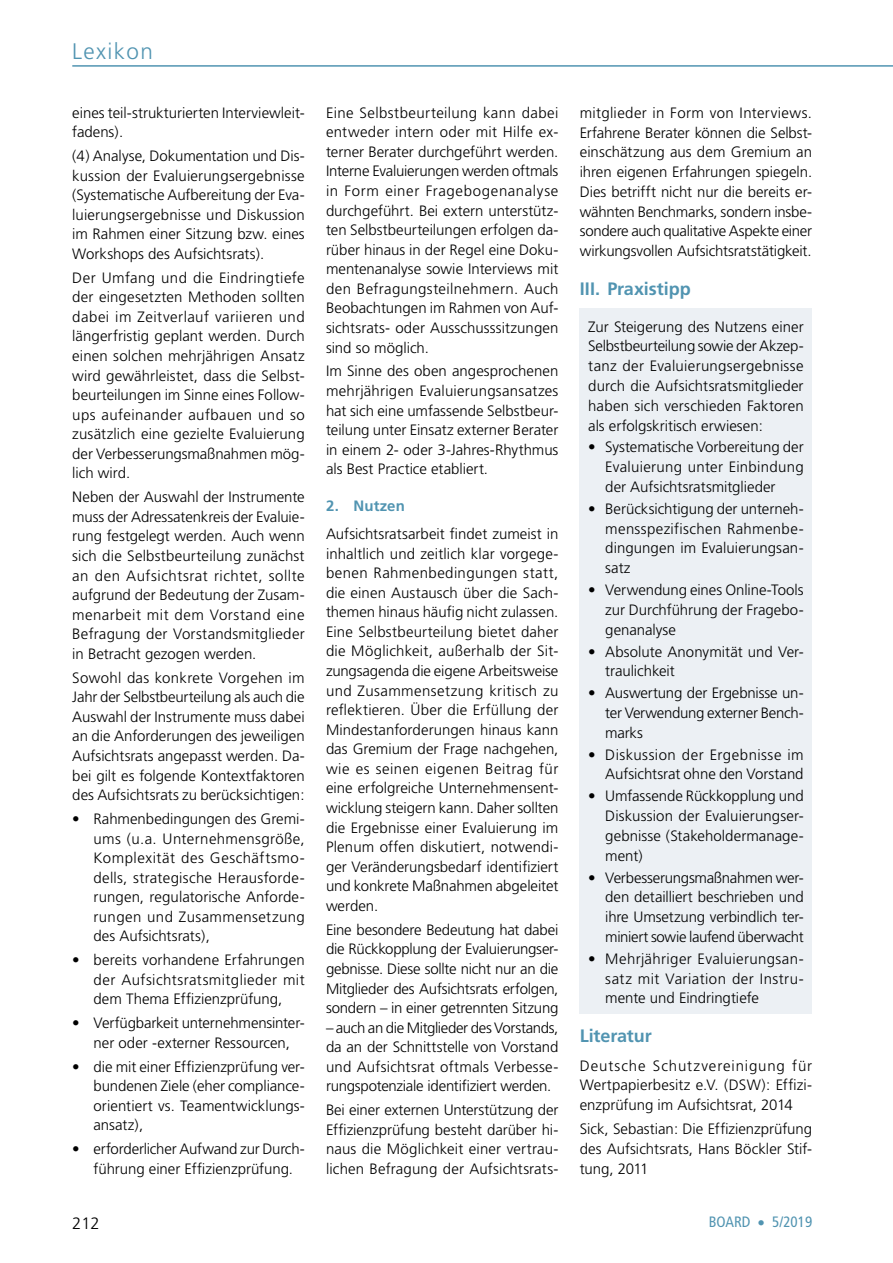
<style>
.page{position:relative;width:893px;height:1263px;background:#fff}
.page>*{position:absolute;margin:0;border:0;box-sizing:border-box;transform-origin:0 0}
.t1{font:300 22.5px "Frutiger";letter-spacing:.06em;color:#5194b1}
.t2{font:700 18px "Frutiger";color:#5194b1}
.t3{font:300 16.5px "Frutiger";color:#000}
.t4{font:300 15px/19.5px "Frutiger";color:#000;text-align:justify}
.t5{font:condensed 15px "Frutiger";color:#5194b1}
.t6{font:700 15px "Frutiger";color:#5194b1}
</style>
<div class="page">
<hr style="left:72px;top:65px;width:821px;height:2px;background:#5194b1">
<div style="left:580px;top:308px;width:232px;height:705px;background:#ecf0f4"></div>
<h1 class="t1" style="left:72px;top:39px;width:82px">Lexikon</h1>
<p class="t4" style="left:72px;top:103px;width:234px">eines teil-strukturierten Interviewleit&shy;fadens).</p>
<p class="t4" style="left:72px;top:146px;width:234px">(4) Analyse, Dokumentation und Dis&shy;kussion der Evaluierungsergebnisse (Systematische Aufbereitung der Eva&shy;luierungsergebnisse und Diskussion im Rahmen einer Sitzung bzw. eines Workshops des Aufsichtsrats).</p>
<p class="t4" style="left:72px;top:268px;width:234px">Der Umfang und die Eindringtiefe der eingesetzten Methoden sollten dabei im Zeitverlauf variieren und längerfristig geplant werden. Durch einen solchen mehrjährigen Ansatz wird gewährleistet, dass die Selbst&shy;beurteilungen im Sinne eines Follow&shy;ups aufeinander aufbauen und so zusätzlich eine gezielte Evaluierung der Verbesserungsmaßnahmen mög&shy;lich wird.</p>
<p class="t4" style="left:72px;top:488px;width:234px">Neben der Auswahl der Instrumente muss der Adressatenkreis der Evaluie&shy;rung festgelegt werden. Auch wenn sich die Selbstbeurteilung zunächst an den Aufsichtsrat richtet, sollte aufgrund der Bedeutung der Zusam&shy;menarbeit mit dem Vorstand eine Befragung der Vorstandsmitglieder in Betracht gezogen werden.</p>
<p class="t4" style="left:72px;top:668px;width:234px">Sowohl das konkrete Vorgehen im Jahr der Selbstbeurteilung als auch die Auswahl der Instrumente muss dabei an die Anforderungen des jeweiligen Aufsichtsrats angepasst werden. Da&shy;bei gilt es folgende Kontextfaktoren des Aufsichtsrats zu berücksichtigen:</p>
<p class="t4" style="left:94px;top:809px;width:213px;text-indent:-21px">• Rahmenbedingungen des Gremi&shy;ums (u.a. Unternehmensgröße, Komplexität des Geschäftsmo&shy;dells, strategische Herausforde&shy;rungen, regulatorische Anforde&shy;rungen und Zusammensetzung des Aufsichtsrats),</p>
<p class="t4" style="left:94px;top:950px;width:213px;text-indent:-21px">• bereits vorhandene Erfahrungen der Aufsichtsratsmitglieder mit dem Thema Effizienzprüfung,</p>
<p class="t4" style="left:72px;top:1013px;width:234px;text-align:center">• Verfügbarkeit unternehmensinter&shy;ner oder -externer Ressourcen,</p>
<p class="t4" style="left:94px;top:1057px;width:213px;text-indent:-21px">• die mit einer Effizienzprüfung ver&shy;bundenen Ziele (eher compliance&shy;orientiert vs. Teamentwicklungs&shy;ansatz),</p>
<p class="t4" style="left:94px;top:1139px;width:213px;text-indent:-21px">• erforderlicher Aufwand zur Durch&shy;führung einer Effizienzprüfung.</p>
<p class="t4" style="left:326px;top:103px;width:234px">Eine Selbstbeurteilung kann dabei entweder intern oder mit Hilfe ex&shy;terner Berater durchgeführt werden.<br>Interne Evaluierungen werden oftmals in Form einer Fragebogenanalyse durchgeführt. Bei extern unterstütz&shy;ten Selbstbeurteilungen erfolgen da&shy;rüber hinaus in der Regel eine Doku&shy;mentenanalyse sowie Interviews mit den Befragungsteilnehmern. Auch Beobachtungen im Rahmen von Auf&shy;sichtsrats- oder Ausschusssitzungen sind so möglich.</p>
<p class="t4" style="left:326px;top:362px;width:234px">Im Sinne des oben angesprochenen mehrjährigen Evaluierungsansatzes hat sich eine umfassende Selbstbeur&shy;teilung unter Einsatz externer Berater in einem 2- oder 3-Jahres-Rhythmus als Best Practice etabliert.</p>
<p class="t6" style="left:326px;top:497px;width:80px">2. N utzen</p>
<p class="t4" style="left:326px;top:524px;width:234px">Aufsichtsratsarbeit findet zumeist in inhaltlich und zeitlich klar vorgege&shy;benen Rahmenbedingungen statt, die einen Austausch über die Sach&shy;themen hinaus häufig nicht zulassen.<br>Eine Selbstbeurteilung bietet daher die Möglichkeit, außerhalb der Sit&shy;zungsagenda die eigene Arbeitsweise und Zusammensetzung kritisch zu reflektieren. Über die Erfüllung der Mindestanforderungen hinaus kann das Gremium der Frage nachgehen, wie es seinen eigenen Beitrag für eine erfolgreiche Unternehmensent&shy;wicklung steigern kann. Daher sollten die Ergebnisse einer Evaluierung im Plenum offen diskutiert, notwendi&shy;ger Veränderungsbedarf identifiziert und konkrete Maßnahmen abgeleitet werden.</p>
<p class="t4" style="left:326px;top:920px;width:234px">Eine besondere Bedeutung hat dabei die Rückkopplung der Evaluierungser&shy;gebnisse. Diese sollte nicht nur an die Mitglieder des Aufsichtsrats erfolgen, sondern – in einer getrennten Sitzung</p>
<p class="t4" style="left:326px;top:1018px;width:234px">– auch an die Mitglieder des Vorstands, da an der Schnittstelle von Vorstand und Aufsichtsrat oftmals Verbesse&shy;rungspotenziale identifiziert werden.</p>
<p class="t4" style="left:326px;top:1100px;width:234px">Bei einer externen Unterstützung der Effizienzprüfung besteht darüber hi&shy;naus die Möglichkeit einer vertrau&shy;lichen Befragung der Aufsichtsrats-</p>
<p class="t4" style="left:580px;top:103px;width:234px">mitglieder in Form von Interviews.<br>Erfahrene Berater können die Selbst&shy;einschätzung aus dem Gremium an ihren eigenen Erfahrungen spiegeln.<br>Dies betrifft nicht nur die bereits er&shy;wähnten Benchmarks, sondern insbe&shy;sondere auch qualitative Aspekte einer wirkungsvollen Aufsichtsratstätigkeit.</p>
<p class="t2" style="left:580px;top:278px;width:113px">III. Praxistipp</p>
<p class="t4" style="left:588px;top:317px;width:217px">Zur Steigerung des Nutzens einer Selbstbeurteilung sowie der Akzep&shy;tanz der Evaluierungsergebnisse durch die Aufsichtsratsmitglieder haben sich verschieden Faktoren als erfolgskritisch erwiesen:</p>
<p class="t4" style="left:605px;top:438px;width:200px;text-indent:-17px">• Systematische Vorbereitung der Evaluierung unter Einbindung der Aufsichtsratsmitglieder</p>
<p class="t4" style="left:605px;top:499px;width:200px;text-indent:-17px">• Berücksichtigung der unterneh&shy;mensspezifischen Rahmenbe&shy;dingungen im Evaluierungsan&shy;satz</p>
<p class="t4" style="left:605px;top:580px;width:200px;text-indent:-17px">• Verwendung eines Online-Tools zur Durchführung der Fragebo&shy;genanalyse</p>
<p class="t4" style="left:605px;top:642px;width:200px;text-indent:-17px">• Absolute Anonymität und Ver&shy;traulichkeit</p>
<p class="t4" style="left:605px;top:683px;width:200px;text-indent:-17px">• Auswertung der Ergebnisse un&shy;ter Verwendung externer Bench&shy;marks</p>
<p class="t4" style="left:588px;top:745px;width:217px;text-align:right">• Diskussion der Ergebnisse im<br>Aufsichtsrat ohne den Vorstand</p>
<p class="t4" style="left:605px;top:786px;width:200px;text-indent:-17px">• Umfassende Rückkopplung und Diskussion der Evaluierungser&shy;gebnisse (Stakeholdermanage&shy;ment)</p>
<p class="t4" style="left:605px;top:868px;width:200px;text-indent:-17px">• Verbesserungsmaßnahmen wer&shy;den detailliert beschrieben und ihre Umsetzung verbindlich ter&shy;miniert sowie laufend überwacht</p>
<p class="t4" style="left:605px;top:949px;width:200px;text-indent:-17px">• Mehrjähriger Evaluierungsan&shy;satz mit Variation der Instru&shy;mente und Eindringtiefe</p>
<p class="t2" style="left:580px;top:1025px;width:73px">Literatur</p>
<p class="t4" style="left:580px;top:1056px;width:234px">Deutsche Schutzvereinigung für Wertpapierbesitz e.V. (DSW): Effizi&shy;enzprüfung im Aufsichtsrat, 2014</p>
<p class="t4" style="left:580px;top:1119px;width:234px">Sick, Sebastian: Die Effizienzprüfung des Aufsichtsrats, Hans Böckler Stif&shy;tung, 2011</p>
<p class="t3" style="left:72px;top:1213px;width:29px">212</p>
<p class="t5" style="left:709px;top:1213px;width:105px">BOARD • 5/2019</p>
</div>
